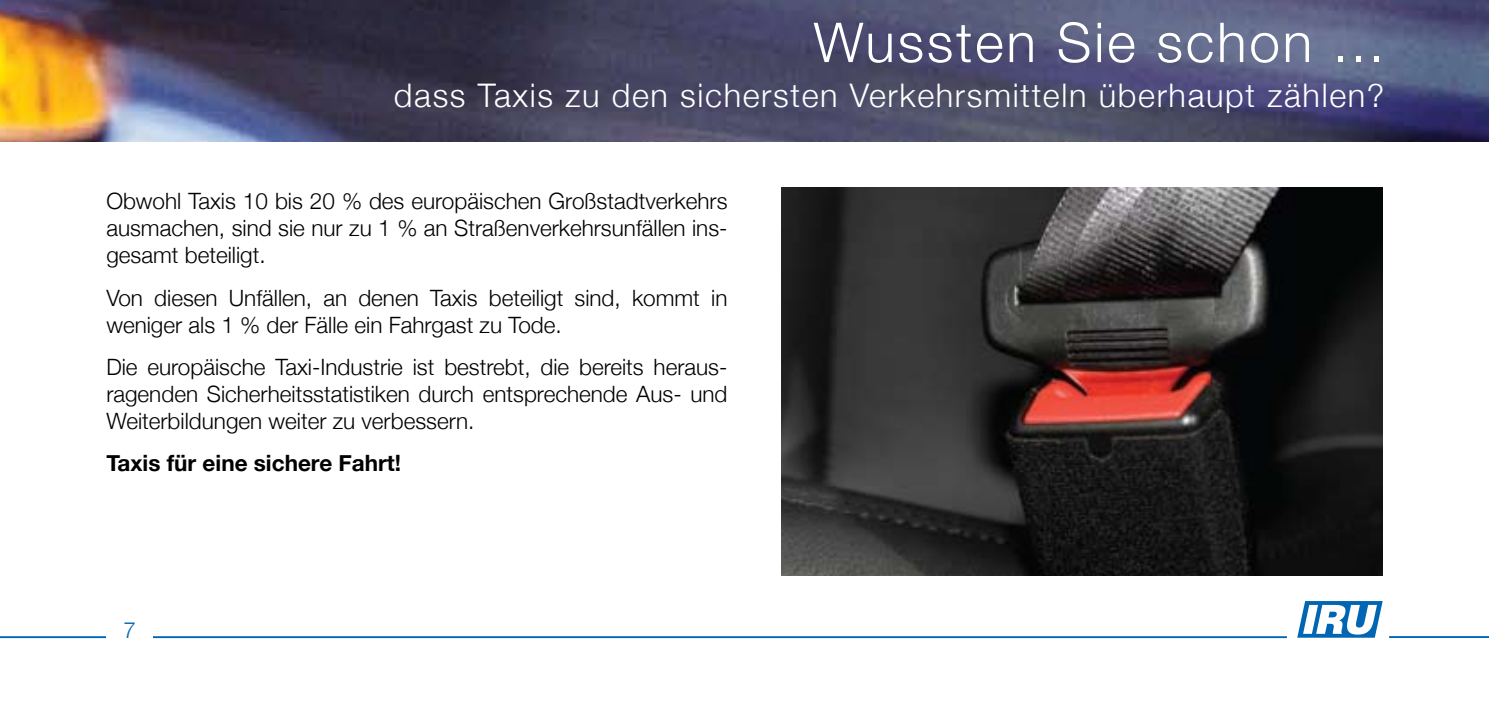
<style>
.page{position:relative;width:1489px;height:709px;background:#fff}
.page>*{position:absolute;margin:0;border:0;box-sizing:border-box;transform-origin:0 0}
.t1{font:300 55px "Helvetica Neue";letter-spacing:.05em;color:#fff}
.t2{font:300 32.5px "Helvetica Neue";letter-spacing:.05em;color:#fff}
.t3{font:300 22.5px/27px "Helvetica Neue";color:#000;text-align:justify}
.t4{font:700 22.5px "Helvetica Neue";color:#000}
.t5{font:300 22.5px "Helvetica Neue";color:#0066b3}
</style>
<div class="page">
<img style="left:0;top:0;width:1488px;height:142px">
<hr style="left:1388px;top:636px;width:100px;height:2px;background:#0066b3">
<svg style="left:1297px;top:601px;width:85px;height:36px"></svg>
<hr style="left:0;top:636px;width:1286px;height:2px;background:#0066b3">
<div style="left:106px;top:616px;width:47px;height:29px;background:#fff"></div>
<img style="left:781px;top:188px;width:601px;height:387px">
<h1 class="t1" style="left:813px;top:9px;width:572px">Wussten Sie schon ...</h1>
<h2 class="t2" style="left:394px;top:76px;width:991px">dass Taxis zu den sichersten Verkehrsmitteln überhaupt zählen?</h2>
<p class="t3" style="left:106px;top:187px;width:622px">Obwohl Taxis 10 bis 20 % des europäischen Großstadtverkehrs ausmachen, sind sie nur zu 1 % an Straßenverkehrsunfällen ins&shy;gesamt beteiligt.</p>
<p class="t3" style="left:106px;top:283px;width:622px">Von diesen Unfällen, an denen Taxis beteiligt sind, kommt in weniger als 1 % der Fälle ein Fahrgast zu Tode.</p>
<p class="t3" style="left:106px;top:352px;width:622px">Die europäische Taxi-Industrie ist bestrebt, die bereits heraus&shy;ragenden Sicherheitsstatistiken durch entsprechende Aus- und Weiterbildungen weiter zu verbessern.</p>
<p class="t4" style="left:106px;top:448px;width:296px">Taxis für eine sichere Fahrt!</p>
<p class="t5" style="left:123px;top:616px;width:14px">7</p>
</div>
